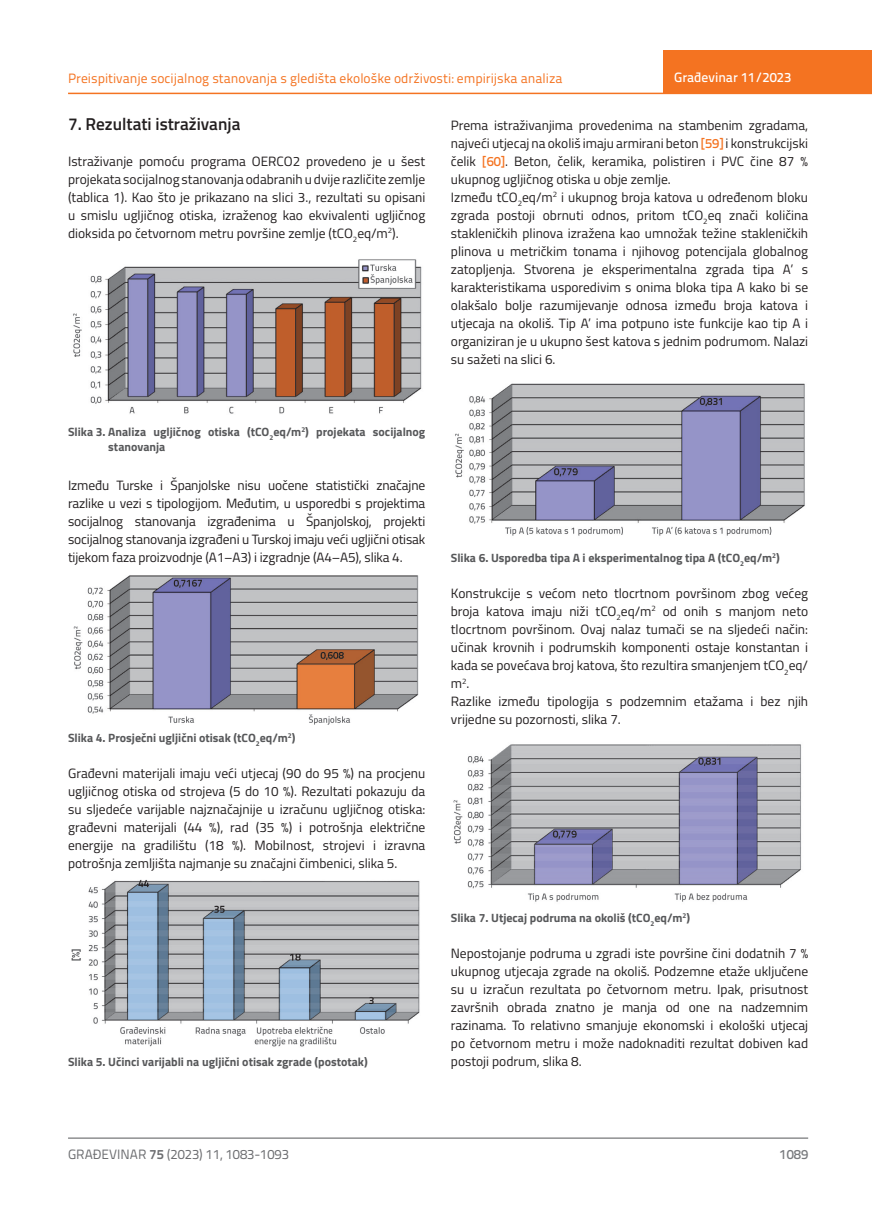
<style>
.page{position:relative;width:872px;height:1212px;background:#fff}
.page>*{position:absolute;margin:0;border:0;box-sizing:border-box;transform-origin:0 0}
.t1{font:600 17.25px "Titillium";color:#231f20}
.t2{font:13.5px/18px "Titillium";color:#231f20;text-align:justify}
.t3{font:13.5px "Titillium Text 22 L";color:#f47321}
.t4{font:13.5px "Titillium Text 22 L";color:#6c6d70}
.t5{font:500 13.5px "Titillium Text 22 L";color:#fff}
.t6{font:500 13.5px "Titillium Text 22 L";color:#787a7d}
.t7{font:700 12px/15px "Titillium";color:#57585a}
.s1{font-family:"Titillium Text 22 L";font-weight:500;color:#f47321}
.s2{font-weight:700}
</style>
<div class="page">
<hr style="left:68px;top:93px;width:804px;height:1px;background:#f47321">
<div style="left:663px;top:50px;width:209px;height:44px;background:#f47321"></div>
<hr style="left:68px;top:1138px;width:740px;height:1px;background:#57585a">
<img style="left:73px;top:259px;width:349px;height:155px">
<img style="left:73px;top:575px;width:346px;height:149px">
<img style="left:71px;top:879px;width:349px;height:168px">
<img style="left:455px;top:383px;width:350px;height:153px">
<img style="left:453px;top:744px;width:348px;height:158px">
<p class="t3" style="left:68px;top:68px;width:496px">Preispitivanje socijalnog stanovanja s gledišta ekološke održivosti: empirijska analiza</p>
<p class="t1" style="left:68px;top:111px;width:174px">7. Rezultati istraživanja</p>
<p class="t2" style="left:68px;top:151px;width:359px">Istraživanje pomoću programa OERCO2 provedeno je u šest projekata socijalnog stanovanja odabranih u dvije različite zemlje (tablica 1). Kao što je prikazano na slici 3., rezultati su opisani u smislu ugljičnog otiska, izraženog kao ekvivalenti ugljičnog dioksida po četvornom metru površine zemlje (tCO<sub>2</sub>eq/m<sup>2</sup>).</p>
<p class="t5" style="left:674px;top:67px;width:118px">Građevinar 11/2023</p>
<p class="t2" style="left:451px;top:115px;width:359px;text-align:left">Prema istraživanjima provedenima na stambenim zgradama, najveći utjecaj na okoliš imaju armirani beton <span class="s1">[59]</span> i konstrukcijski čelik <span class="s1">[60]</span>. Beton, čelik, keramika, polistiren i PVC čine 87 % ukupnog ugljičnog otiska u obje zemlje.<br>Između tCO<sub>2</sub>eq/m<sup>2</sup> i ukupnog broja katova u određenom bloku zgrada postoji obrnuti odnos, pritom tCO<sub>2</sub>eq znači količina stakleničkih plinova izražena kao umnožak težine stakleničkih plinova u metričkim tonama i njihovog potencijala globalnog zatopljenja. Stvorena je eksperimentalna zgrada tipa A’ s karakteristikama usporedivim s onima bloka tipa A kako bi se olakšalo bolje razumijevanje odnosa između broja katova i utjecaja na okoliš. Tip A’ ima potpuno iste funkcije kao tip A i organiziran je u ukupno šest katova s jednim podrumom. Nalazi su sažeti na slici 6.</p>
<p class="t7" style="left:108px;top:423px;width:318px;text-indent:-40px">Slika 3. Analiza ugljičnog otiska (tCO<sub>2</sub>eq/m<sup>2</sup>) projekata socijalnog stanovanja</p>
<p class="t2" style="left:68px;top:475px;width:359px">Između Turske i Španjolske nisu uočene statistički značajne razlike u vezi s tipologijom. Međutim, u usporedbi s projektima socijalnog stanovanja izgrađenima u Španjolskoj, projekti socijalnog stanovanja izgrađeni u Turskoj imaju veći ugljični otisak tijekom faza proizvodnje (A1–A3) i izgradnje (A4–A5), slika 4.</p>
<p class="t7" style="left:68px;top:730px;width:229px">Slika 4. Prosječni ugljični otisak (tCO<sub>2</sub>eq/m<sup>2</sup>)</p>
<p class="t2" style="left:68px;top:764px;width:359px">Građevni materijali imaju veći utjecaj (90 do 95 %) na procjenu ugljičnog otiska od strojeva (5 do 10 %). Rezultati pokazuju da su sljedeće varijable najznačajnije u izračunu ugljičnog otiska: građevni materijali (44 %), rad (35 %) i potrošnja električne energije na gradilištu (18 %). Mobilnost, strojevi i izravna potrošnja zemljišta najmanje su značajni čimbenici, slika 5.</p>
<p class="t7" style="left:68px;top:1054px;width:301px">Slika 5. Učinci varijabli na ugljični otisak zgrade (postotak)</p>
<p class="t7" style="left:451px;top:550px;width:330px">Slika 6. Usporedba tipa A i eksperimentalnog tipa A (tCO<sub>2</sub>eq/m<sup>2</sup>)</p>
<p class="t2" style="left:451px;top:583px;width:359px;text-align:left">Konstrukcije s većom neto tlocrtnom površinom zbog većeg broja katova imaju niži tCO<sub>2</sub>eq/m<sup>2</sup> od onih s manjom neto tlocrtnom površinom. Ovaj nalaz tumači se na sljedeći način: učinak krovnih i podrumskih komponenti ostaje konstantan i kada se povećava broj katova, što rezultira smanjenjem tCO<sub>2</sub>eq/ m<sup>2</sup>.<br>Razlike između tipologija s podzemnim etažama i bez njih vrijedne su pozornosti, slika 7.</p>
<p class="t7" style="left:451px;top:910px;width:241px">Slika 7. Utjecaj podruma na okoliš (tCO<sub>2</sub>eq/m<sup>2</sup>)</p>
<p class="t2" style="left:451px;top:944px;width:359px">Nepostojanje podruma u zgradi iste površine čini dodatnih 7 % ukupnog utjecaja zgrade na okoliš. Podzemne etaže uključene su u izračun rezultata po četvornom metru. Ipak, prisutnost završnih obrada znatno je manja od one na nadzemnim razinama. To relativno smanjuje ekonomski i ekološki utjecaj po četvornom metru i može nadoknaditi rezultat dobiven kad postoji podrum, slika 8.</p>
<p class="t4" style="left:68px;top:1144px;width:222px">GRAĐEVINAR <span class="s2">75</span> (2023) 11, 1083-1093</p>
<p class="t6" style="left:779px;top:1144px;width:30px">1089</p>
</div>
